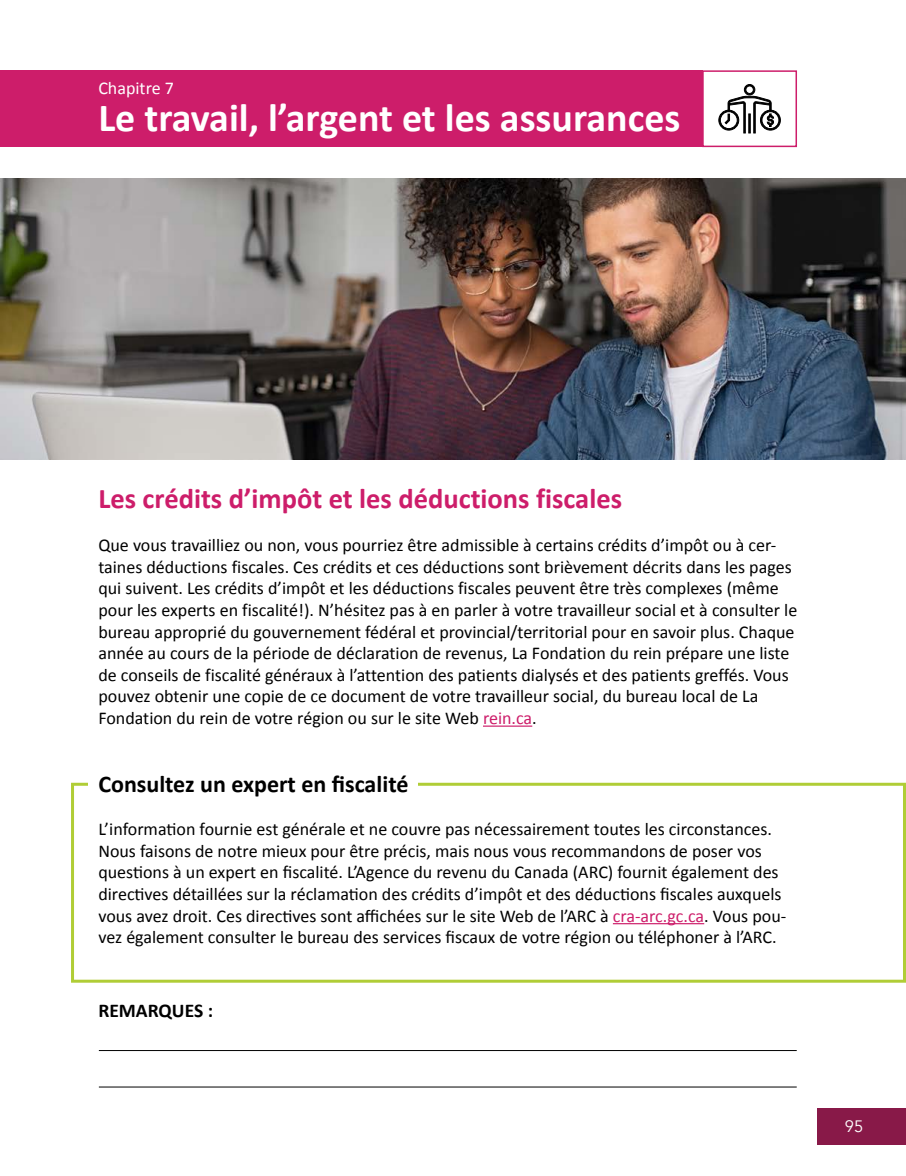
<style>
.page{position:relative;width:906px;height:1176px;background:#fff}
.page>*{position:absolute;margin:0;border:0;box-sizing:border-box;transform-origin:0 0}
.t1{font:700 40.05px "Calibri";color:#fff}
.t2{font:700 28.5px "Calibri";color:#cd1d6a}
.t3{font:700 24px "Calibri";color:#000}
.t4{font:700 19.5px "Calibri";color:#000}
.t5{font:18px/21.6px "Calibri";color:#000}
.t6{font:18px "Calibri";color:#fff}
.t7{font:16.5px "Avenir";color:#fff}
.s1{color:#cd1d6a}
</style>
<div class="page">
<div style="left:817px;top:1107px;width:88px;height:37px;background:#881948"></div>
<hr style="left:99px;top:1049px;width:697px;height:1px;background:#000">
<hr style="left:99px;top:1086px;width:697px;height:1px;background:#000">
<hr style="left:483px;top:725px;width:49px;height:1px;background:#cd1d6a">
<div style="left:0;top:70px;width:701px;height:77px;background:#cd1d6a"></div>
<div style="left:701px;top:70px;width:95px;height:77px;border:2px solid #cd1d6a"></div>
<svg style="left:718px;top:84px;width:62px;height:49px"></svg>
<img style="left:1px;top:178px;width:904px;height:281px">
<div style="left:71px;top:782px;width:834px;height:200px;border:3px solid #b0cd36"></div>
<div style="left:88px;top:771px;width:330px;height:38px;background:#fff"></div>
<hr style="left:612px;top:922px;width:91px;height:2px;background:#cd1d6a">
<p class="t6" style="left:98px;top:77px;width:77px">Chapitre 7</p>
<h1 class="t1" style="left:98px;top:92px;width:583px">Le travail, l’argent et les assurances</h1>
<h3 class="t2" style="left:98px;top:480px;width:525px">Les crédits d’impôt et les déductions fiscales</h3>
<p class="t5" style="left:98px;top:534px;width:700px">Que vous travailliez ou non, vous pourriez être admissible à certains crédits d’impôt ou à cer&shy;taines déductions fiscales. Ces crédits et ces déductions sont brièvement décrits dans les pages qui suivent. Les crédits d’impôt et les déductions fiscales peuvent être très complexes (même pour les experts en fiscalité!). N’hésitez pas à en parler à votre travailleur social et à consulter le bureau approprié du gouvernement fédéral et provincial/territorial pour en savoir plus. Chaque année au cours de la période de déclaration de revenus, La Fondation du rein prépare une liste de conseils de fiscalité généraux à l’attention des patients dialysés et des patients greffés. Vous pouvez obtenir une copie de ce document de votre travailleur social, du bureau local de La Fondation du rein de votre région ou sur le site Web <span class="s1">rein.ca</span>.</p>
<h4 class="t3" style="left:98px;top:768px;width:311px">Consultez un expert en fiscalité</h4>
<p class="t5" style="left:98px;top:818px;width:689px">L’information fournie est générale et ne couvre pas nécessairement toutes les circonstances.<br>Nous faisons de notre mieux pour être précis, mais nous vous recommandons de poser vos questions à un expert en fiscalité. L’Agence du revenu du Canada (ARC) fournit également des directives détaillées sur la réclamation des crédits d’impôt et des déductions fiscales auxquels vous avez droit. Ces directives sont affichées sur le site Web de l’ARC à <span class="s1">cra-arc.gc.ca</span>. Vous pou&shy;vez également consulter le bureau des services fiscaux de votre région ou téléphoner à l’ARC.</p>
<p class="t4" style="left:98px;top:998px;width:116px">REMARQUES :</p>
<p class="t7" style="left:844px;top:1115px;width:20px">95</p>
</div>
